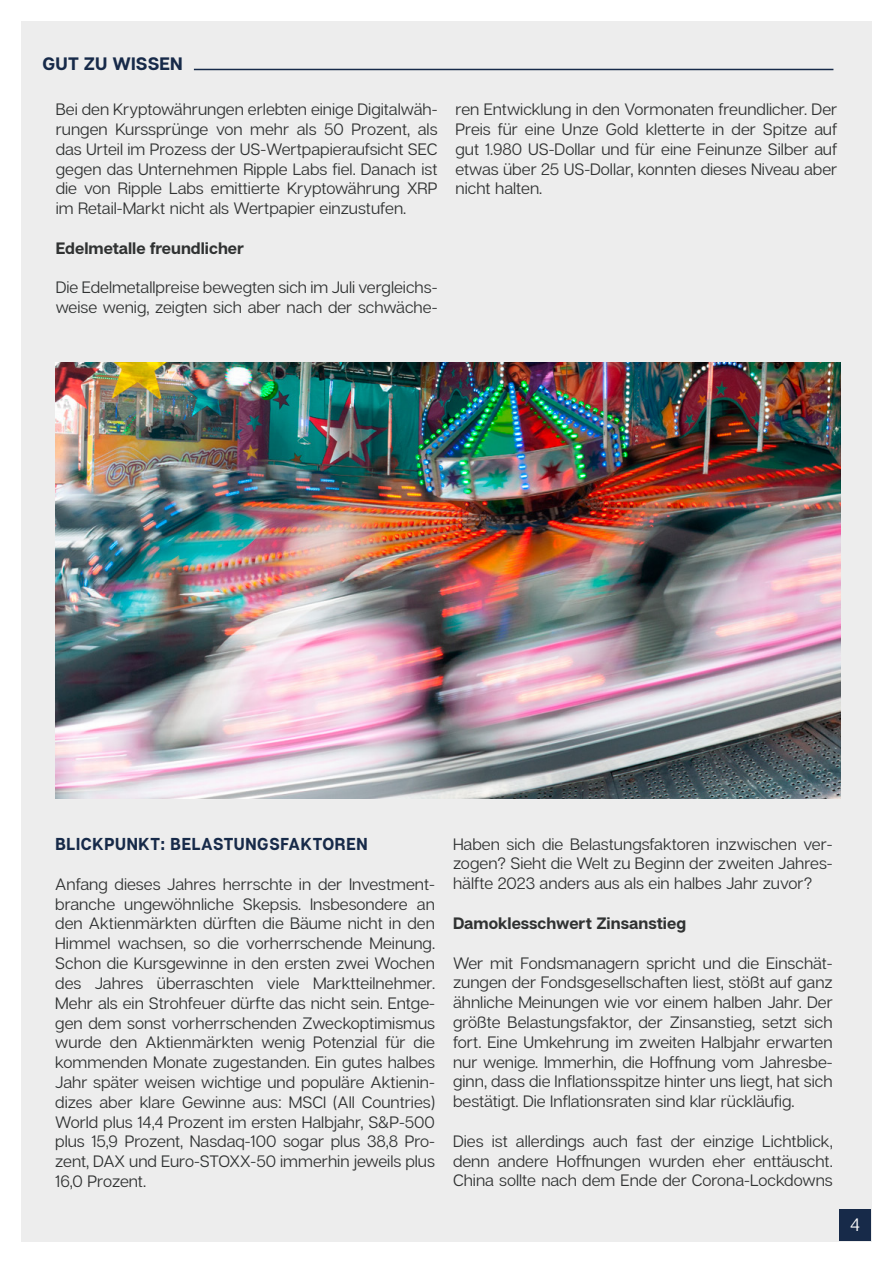
<style>
.page{position:relative;width:893px;height:1263px;background:#fff}
.page>*{position:absolute;margin:0;border:0;box-sizing:border-box;transform-origin:0 0}
.t1{font:700 18px "Articulat CF";letter-spacing:.01em;color:#172a49}
.t2{font:18px "Articulat CF";color:#fff}
.t3{font:700 17.25px "Articulat CF";letter-spacing:.04em;color:#172a49;scale:.93 1}
.t4{font:16.5px/19.8px "Articulat CF";color:#303232;text-align:justify}
.t5{font:700 16.5px "Articulat CF";color:#303232}
</style>
<div class="page">
<div style="left:21px;top:21px;width:851px;height:1221px;background:#ededed"></div>
<div style="left:839px;top:1209px;width:32px;height:32px;background:#172a49"></div>
<hr style="left:194px;top:69px;width:639px;height:1px;background:#172a49">
<img style="left:56px;top:362px;width:784px;height:436px">
<p class="t1" style="left:43px;top:52px;width:142px">GUT ZU WISSEN</p>
<p class="t4" style="left:56px;top:100px;width:383px">Bei den Kryptowährungen erlebten einige Digitalwäh&shy;rungen Kurssprünge von mehr als 50 Prozent, als das Urteil im Prozess der US-Wertpapieraufsicht SEC gegen das Unternehmen Ripple Labs fiel. Danach ist die von Ripple Labs emittierte Kryptowährung XRP im Retail-Markt nicht als Wertpapier einzustufen.</p>
<p class="t5" style="left:56px;top:238px;width:190px">Edelmetalle freundlicher</p>
<p class="t4" style="left:56px;top:278px;width:383px">Die Edelmetallpreise bewegten sich im Juli vergleichs&shy;weise wenig, zeigten sich aber nach der schwäche-</p>
<p class="t4" style="left:455px;top:100px;width:383px">ren Entwicklung in den Vormonaten freundlicher. Der Preis für eine Unze Gold kletterte in der Spitze auf gut 1.980 US-Dollar und für eine Feinunze Silber auf etwas über 25 US-Dollar, konnten dieses Niveau aber nicht halten.</p>
<p class="t3" style="left:55px;top:834px;width:337px">BLICKPUNKT: BELASTUNGSFAKTOREN</p>
<p class="t4" style="left:55px;top:874px;width:381px">Anfang dieses Jahres herrschte in der Investment&shy;branche ungewöhnliche Skepsis. Insbesondere an den Aktienmärkten dürften die Bäume nicht in den Himmel wachsen, so die vorherrschende Meinung.<br>Schon die Kursgewinne in den ersten zwei Wochen des Jahres überraschten viele Marktteilnehmer.<br>Mehr als ein Strohfeuer dürfte das nicht sein. Entge&shy;gen dem sonst vorherrschenden Zweckoptimismus wurde den Aktienmärkten wenig Potenzial für die kommenden Monate zugestanden. Ein gutes halbes Jahr später weisen wichtige und populäre Aktienin&shy;dizes aber klare Gewinne aus: MSCI (All Countries)<br>World plus 14,4 Prozent im ersten Halbjahr, S&amp;P-500 plus 15,9 Prozent, Nasdaq-100 sogar plus 38,8 Pro&shy;zent, DAX und Euro-STOXX-50 immerhin jeweils plus 16,0 Prozent.</p>
<p class="t4" style="left:453px;top:834px;width:381px">Haben sich die Belastungsfaktoren inzwischen ver&shy;zogen? Sieht die Welt zu Beginn der zweiten Jahres&shy;hälfte 2023 anders aus als ein halbes Jahr zuvor?</p>
<p class="t5" style="left:453px;top:913px;width:235px">Damoklesschwert Zinsanstieg</p>
<p class="t4" style="left:453px;top:953px;width:381px">Wer mit Fondsmanagern spricht und die Einschät&shy;zungen der Fondsgesellschaften liest, stößt auf ganz ähnliche Meinungen wie vor einem halben Jahr. Der größte Belastungsfaktor, der Zinsanstieg, setzt sich fort. Eine Umkehrung im zweiten Halbjahr erwarten nur wenige. Immerhin, die Hoffnung vom Jahresbe&shy;ginn, dass die Inflationsspitze hinter uns liegt, hat sich bestätigt. Die Inflationsraten sind klar rückläufig.</p>
<p class="t4" style="left:453px;top:1131px;width:381px">Dies ist allerdings auch fast der einzige Lichtblick, denn andere Hoffnungen wurden eher enttäuscht.<br>China sollte nach dem Ende der Corona-Lockdowns</p>
<p class="t2" style="left:850px;top:1214px;width:11px">4</p>
</div>
